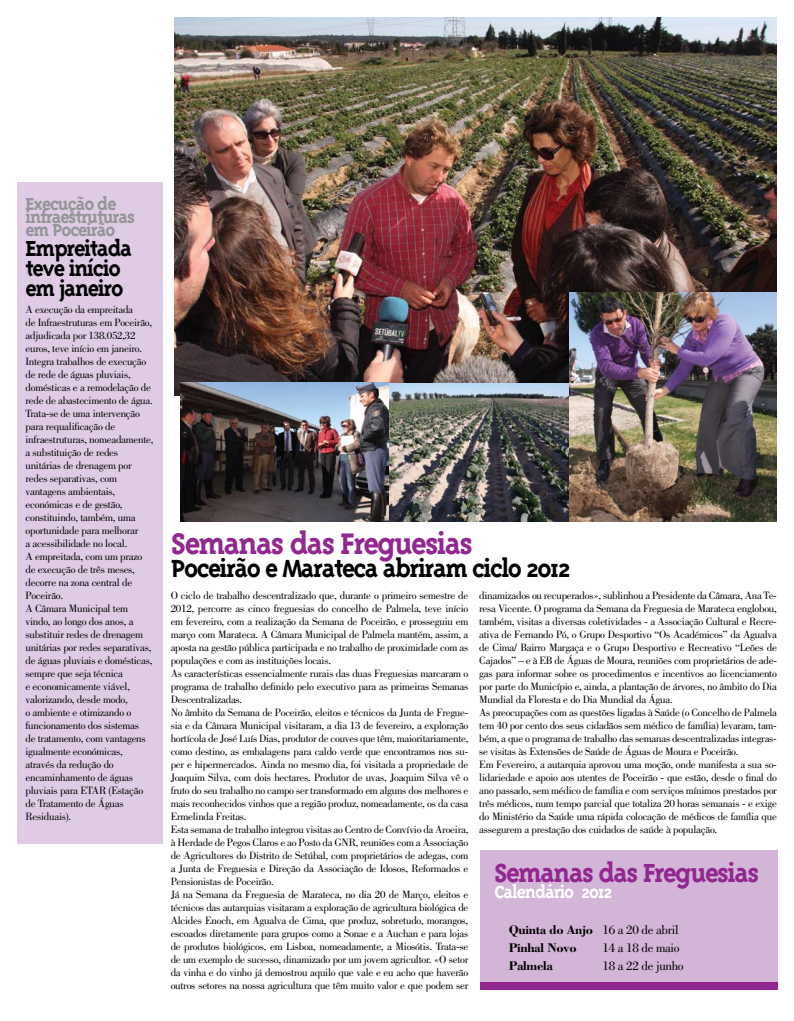
<style>
.page{position:relative;width:794px;height:1021px;background:#fff}
.page>*{position:absolute;margin:0;border:0;box-sizing:border-box;transform-origin:0 0}
.t1{font:700 34.2px "Triplex Serif";letter-spacing:-.05em;color:#91278f}
.t2{font:700 30px "Triplex Serif";letter-spacing:-.05em;color:#91278f}
.t3{font:700 28.5px "Triplex Serif";letter-spacing:-.05em;color:#000}
.t4{font:700 25px/20px "Triplex Serif";letter-spacing:-.05em;color:#000}
.t5{font:700 20px "Triplex Serif";letter-spacing:-.05em;color:#939598}
.t6{font:700 20px "Triplex Serif";letter-spacing:-.05em;color:#fff}
.t7{font:700 13px/18px "Bodoni Std";letter-spacing:-.025em;color:#000}
.t8{font:13px "Bodoni Std";letter-spacing:-.025em;color:#000}
.t9{font:11px/13px "Bodoni Std";letter-spacing:-.025em;color:#000}
.s1{font-weight:400}
</style>
<div class="page">
<div style="left:480px;top:849px;width:297px;height:139px;background:#d3b5d7"></div>
<div style="left:480px;top:982px;width:297px;height:7px;background:#91278f"></div>
<div style="left:17px;top:182px;width:145px;height:661px;background:#dfcce4"></div>
<img style="left:174px;top:17px;width:603px;height:378px">
<img style="left:181px;top:383px;width:388px;height:138px">
<img style="left:570px;top:292px;width:207px;height:229px">
<h3 class="t5" style="left:26px;top:192px;width:92px">Execução de</h3>
<h3 class="t5" style="left:26px;top:205px;width:111px">infraestruturas</h3>
<h3 class="t5" style="left:26px;top:218px;width:91px">em Poceirão</h3>
<h3 class="t4" style="left:26px;top:238px;width:108px">Empreitada teve início em janeiro</h3>
<p class="t9" style="left:26px;top:303px;width:129px">A execução da empreitada<br>de Infraestruturas em Poceirão, adjudicada por 138.052,32 euros, teve início em janeiro.<br>Integra trabalhos de execução de rede de águas pluviais, domésticas e a remodelação de rede de abastecimento de água.<br>Trata-se de uma intervenção para requalificação de infraestruturas, nomeadamente, a substituição de redes unitárias de drenagem por redes separativas, com vantagens ambientais, económicas e de gestão, constituindo, também, uma oportunidade para melhorar<br>a acessibilidade no local.<br>A empreitada, com um prazo de execução de três meses, decorre na zona central de<br>Poceirão.<br>A Câmara Municipal tem vindo, ao longo dos anos, a substituir redes de drenagem unitárias por redes separativas, de águas pluviais e domésticas, sempre que seja técnica<br>e economicamente viável, valorizando, desde modo,<br>o ambiente e otimizando o funcionamento dos sistemas<br>de tratamento, com vantagens igualmente económicas, através da redução do encaminhamento de águas pluviais para ETAR (Estação de Tratamento de Águas<br>Residuais).</p>
<h1 class="t1" style="left:171px;top:524px;width:303px">Semanas das Freguesias</h1>
<h3 class="t3" style="left:171px;top:551px;width:401px">Poceirão e Marateca abriram ciclo 2012</h3>
<p class="t9" style="left:171px;top:588px;width:299px">O ciclo de trabalho descentralizado que, durante o primeiro semestre de 2012, percorre as cinco freguesias do concelho de Palmela, teve início em fevereiro, com a realização da Semana de Poceirão, e prosseguiu em março com Marateca. A Câmara Municipal de Palmela mantém, assim, a aposta na gestão pública participada e no trabalho de proximidade com as populações e com as instituições locais.<br>As características essencialmente rurais das duas Freguesias marcaram o programa de trabalho definido pelo executivo para as primeiras Semanas Descentralizadas.<br>No âmbito da Semana de Poceirão, eleitos e técnicos da Junta de Fregue&shy;sia e da Câmara Municipal visitaram, a dia 13 de fevereiro, a exploração hortícola de José Luís Dias, produtor de couves que têm, maioritariamente, como destino, as embalagens para caldo verde que encontramos nos su&shy;per e hipermercados. Ainda no mesmo dia, foi visitada a propriedade de Joaquim Silva, com dois hectares. Produtor de uvas, Joaquim Silva vê o fruto do seu trabalho no campo ser transformado em alguns dos melhores e mais reconhecidos vinhos que a região produz, nomeadamente, os da casa Ermelinda Freitas.<br>Esta semana de trabalho integrou visitas ao Centro de Convívio da Aroeira, à Herdade de Pegos Claros e ao Posto da GNR, reuniões com a Associação de Agricultores do Distrito de Setúbal, com proprietários de adegas, com a Junta de Freguesia e Direção da Associação de Idosos, Reformados e Pensionistas de Poceirão.<br>Já na Semana da Freguesia de Marateca, no dia 20 de Março, eleitos e técnicos das autarquias visitaram a exploração de agricultura biológica de Alcides Enoch, em Agualva de Cima, que produz, sobretudo, morangos, escoados diretamente para grupos como a Sonae e a Auchan e para lojas de produtos biológicos, em Lisboa, nomeadamente, a Miosótis. Trata-se de um exemplo de sucesso, dinamizado por um jovem agricultor. «O setor da vinha e do vinho já demostrou aquilo que vale e eu acho que haverão outros setores na nossa agricultura que têm muito valor e que podem ser</p>
<p class="t9" style="left:479px;top:588px;width:299px">dinamizados ou recuperados», sublinhou a Presidente da Câmara, Ana Te&shy;resa Vicente. O programa da Semana da Freguesia de Marateca englobou, também, visitas a diversas coletividades - a Associação Cultural e Recre&shy;ativa de Fernando Pó, o Grupo Desportivo “Os Académicos” da Agualva de Cima/ Bairro Margaça e o Grupo Desportivo e Recreativo “Leões de Cajados” – e à EB de Águas de Moura, reuniões com proprietários de ade&shy;gas para informar sobre os procedimentos e incentivos ao licenciamento por parte do Município e, ainda, a plantação de árvores, no âmbito do Dia Mundial da Floresta e do Dia Mundial da Água.<br>As preocupações com as questões ligadas à Saúde (o Concelho de Palmela tem 40 por cento dos seus cidadãos sem médico de família) levaram, tam&shy;bém, a que o programa de trabalho das semanas descentralizadas integras&shy;se visitas às Extensões de Saúde de Águas de Moura e Poceirão.<br>Em Fevereiro, a autarquia aprovou uma moção, onde manifesta a sua so&shy;lidariedade e apoio aos utentes de Poceirão - que estão, desde o final do ano passado, sem médico de família e com serviços mínimos prestados por três médicos, num tempo parcial que totaliza 20 horas semanais - e exige do Ministério da Saúde uma rápida colocação de médicos de família que assegurem a prestação dos cuidados de saúde à população.</p>
<h2 class="t2" style="left:494px;top:855px;width:266px">Semanas das Freguesias</h2>
<h3 class="t6" style="left:494px;top:880px;width:119px">Calendário 2012</h3>
<p class="t7" style="left:509px;top:920px;width:171px">Quinta do Anjo <span class="s1">16 a 20 de abril<br></span>Pinhal Novo</p>
<p class="t8" style="left:602px;top:940px;width:79px">14 a 18 de maio</p>
<p class="t7" style="left:509px;top:956px;width:46px">Palmela</p>
<p class="t8" style="left:602px;top:958px;width:83px">18 a 22 de junho</p>
</div>
